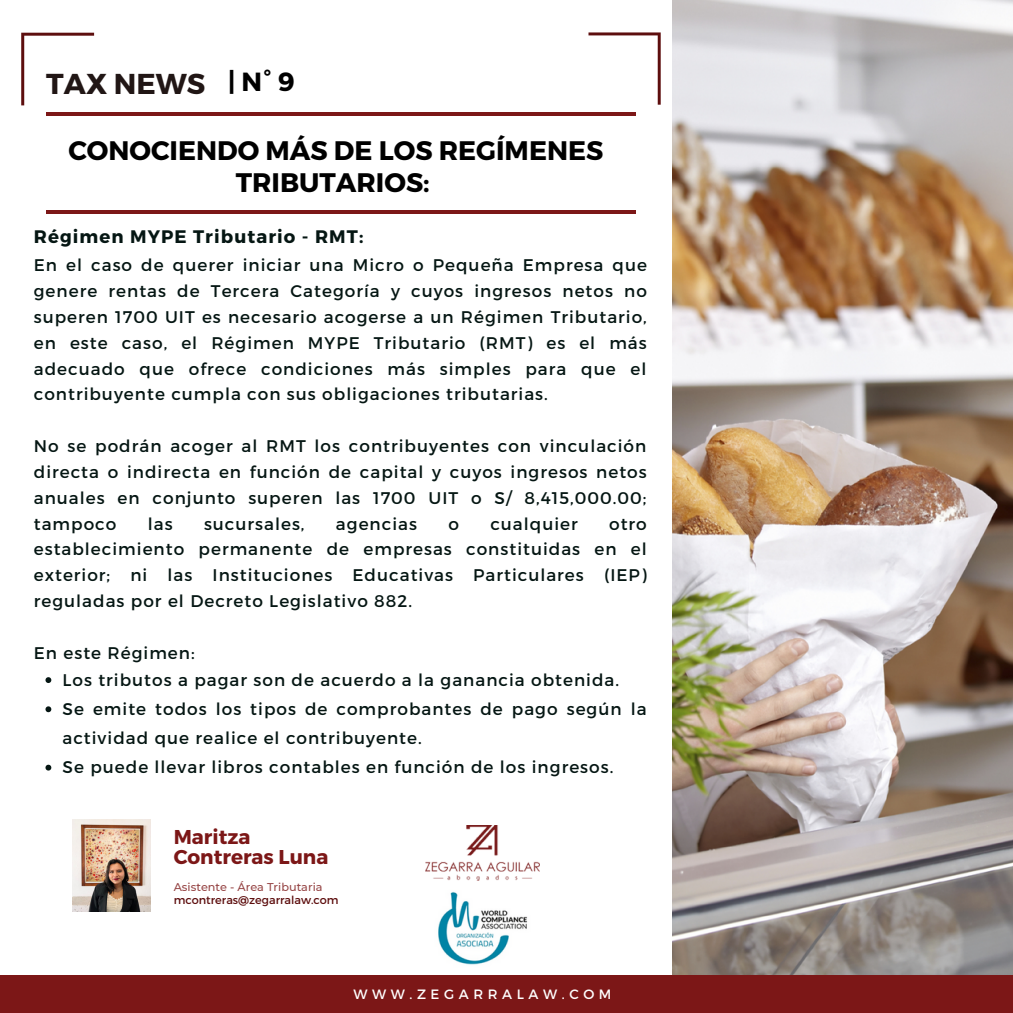
<style>
.page{position:relative;width:1013px;height:1013px;background:#fff}
.page>*{position:absolute;margin:0;border:0;box-sizing:border-box;transform-origin:0 0}
.t1{font:700 28.75px "Montserrat";color:#211615}
.t2{font:700 26.75px/31.9px "Montserrat";color:#000;text-align:center}
.t3{font:700 26.25px "Montserrat";color:#000}
.t4{font:700 20px/20.6px "Montserrat";color:#7c1717}
.t5{font:700 18.12px "Montserrat";letter-spacing:.06em;color:#051613}
.t6{font:16.88px/25.9px "Montserrat";letter-spacing:.06em;color:#051613;text-align:justify}
.t7{font:13.5px "Montserrat";letter-spacing:.34em;color:#fff}
.t8{font:11.25px "Montserrat";color:#5d0e0e}
.t9{font:500 11.25px "Montserrat";color:#964545}
</style>
<div class="page">
<img style="left:672px;top:0;width:340px;height:975px">
<svg style="left:22px;top:33px;width:72px;height:72px"></svg>
<svg style="left:588px;top:32px;width:72px;height:73px"></svg>
<hr style="left:46px;top:112px;width:589px;height:3px;background:#7c1717">
<img style="left:438px;top:892px;width:89px;height:73px">
<img style="left:425px;top:825px;width:114px;height:55px">
<div style="left:0;top:975px;width:1012px;height:37px;background:#7c1717"></div>
<img style="left:73px;top:819px;width:77px;height:92px">
<hr style="left:46px;top:210px;width:589px;height:3px;background:#7c1717">
<svg style="left:45px;top:677px;width:6px;height:6px"></svg>
<svg style="left:45px;top:706px;width:6px;height:6px"></svg>
<svg style="left:45px;top:764px;width:6px;height:6px"></svg>
<p class="t1" style="left:46px;top:65px;width:160px">TAX NEWS</p>
<p class="t3" style="left:228px;top:64px;width:69px">|N°9</p>
<p class="t2" style="left:68px;top:133px;width:536px">CONOCIENDO MÁS DE LOS REGÍMENES<br>TRIBUTARIOS:</p>
<p class="t5" style="left:34px;top:224px;width:331px">Régimen MYPE Tributario - RMT:</p>
<p class="t6" style="left:34px;top:251px;width:614px">En el caso de querer iniciar una Micro o Pequeña Empresa que genere rentas de Tercera Categoría y cuyos ingresos netos no superen 1700 UIT es necesario acogerse a un Régimen Tributario, en este caso, el Régimen MYPE Tributario (RMT) es el más adecuado que ofrece condiciones más simples para que el contribuyente cumpla con sus obligaciones tributarias.</p>
<p class="t6" style="left:34px;top:432px;width:614px">No se podrán acoger al RMT los contribuyentes con vinculación directa o indirecta en función de capital y cuyos ingresos netos anuales en conjunto superen las 1700 UIT o S/ 8,415,000.00; tampoco</p>
<p class="t6" style="left:148px;top:510px;width:26px">las</p>
<p class="t6" style="left:204px;top:510px;width:102px">sucursales,</p>
<p class="t6" style="left:336px;top:510px;width:83px">agencias</p>
<p class="t6" style="left:448px;top:510px;width:12px">o</p>
<p class="t6" style="left:490px;top:510px;width:89px">cualquier</p>
<p class="t6" style="left:34px;top:510px;width:614px;text-indent:575px">otro establecimiento permanente de empresas constituidas en el exterior; ni las Instituciones Educativas Particulares (IEP) reguladas por el Decreto Legislativo 882.</p>
<p class="t6" style="left:34px;top:639px;width:162px">En este Régimen:</p>
<p class="t6" style="left:62px;top:665px;width:558px">Los tributos a pagar son de acuerdo a la ganancia obtenida.</p>
<p class="t6" style="left:62px;top:693px;width:585px;line-height:29.1px">Se emite todos los tipos de comprobantes de pago según la actividad que realice el contribuyente.</p>
<p class="t6" style="left:62px;top:753px;width:552px">Se puede llevar libros contables en función de los ingresos.</p>
<p class="t4" style="left:174px;top:825px;width:156px">Maritza<br>Contreras Luna</p>
<p class="t9" style="left:174px;top:880px;width:150px">Asistente - Área Tributaria</p>
<p class="t8" style="left:174px;top:892px;width:166px">mcontreras@zegarralaw.com</p>
<p class="t7" style="left:353px;top:985px;width:259px">WWW.ZEGARRALAW.COM</p>
</div>
